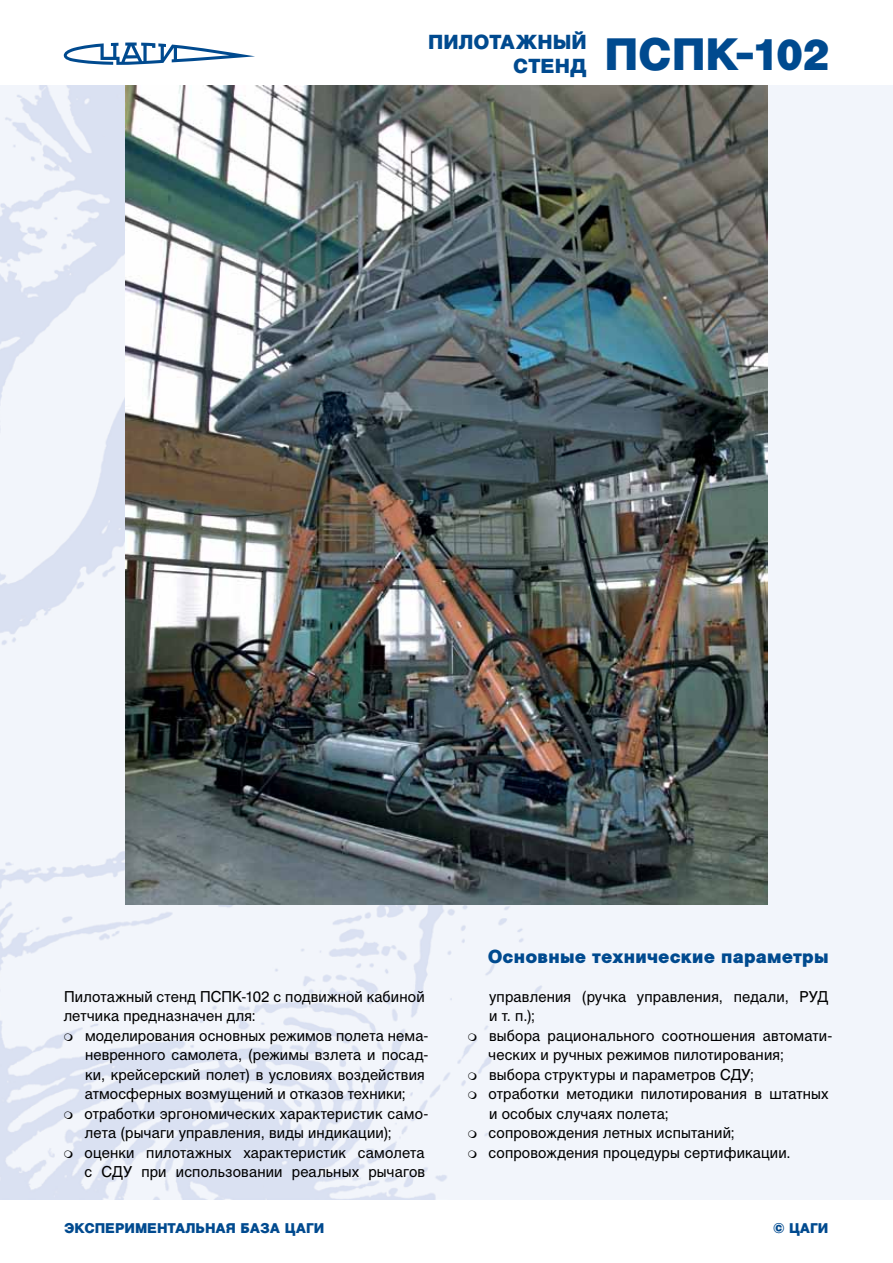
<style>
.page{position:relative;width:893px;height:1263px;background:#fff}
.page>*{position:absolute;margin:0;border:0;box-sizing:border-box;transform-origin:0 0}
.t1{font:700 43.5px "Cyrvetica Extra";letter-spacing:.005em;color:#004a8f}
.t2{font:700 19.5px/24px "Cyrvetica Extra";letter-spacing:.005em;color:#004a8f;text-align:right}
.t3{font:700 18px "Cyrvetica Extra";letter-spacing:.01em;color:#004a8f}
.t4{font:15px/19.5px "Cyrvetica";letter-spacing:.01em;color:#000}
.t5{font:700 13.5px "Cyrvetica Extra";color:#004a8f}
</style>
<div class="page">
<img style="left:0;top:85px;width:893px;height:1114px">
<svg style="left:64px;top:43px;width:191px;height:22px"></svg>
<img style="left:125px;top:85px;width:643px;height:819px">
<svg style="left:64px;top:1033px;width:8px;height:8px"></svg>
<svg style="left:64px;top:1111px;width:8px;height:8px"></svg>
<svg style="left:64px;top:1150px;width:8px;height:8px"></svg>
<svg style="left:468px;top:1033px;width:8px;height:8px"></svg>
<svg style="left:468px;top:1072px;width:8px;height:8px"></svg>
<svg style="left:468px;top:1091px;width:8px;height:8px"></svg>
<svg style="left:468px;top:1130px;width:8px;height:8px"></svg>
<svg style="left:468px;top:1150px;width:8px;height:8px"></svg>
<h2 class="t2" style="left:428px;top:30px;width:160px">ПИЛОТАЖНЫЙ<br>СТЕНД</h2>
<h1 class="t1" style="left:604px;top:29px;width:226px">ПСПК-102</h1>
<p class="t4" style="left:64px;top:987px;width:363px">Пилотажный стенд ПСПК‑102 с подвижной кабиной летчика предназначен для:</p>
<p class="t4" style="left:85px;top:1026px;width:345px">моделирования основных режимов полета нема&shy;невренного самолета, (режимы взлета и посад‑ ки, крейсерский полет) в условиях воздействия атмосферных возмущений и отказов техники; отработки эргономических характеристик само‑ лета (рычаги управления, виды индикации); оценки пилотажных характеристик самолета с СДУ при использовании реальных рычагов</p>
<p class="t3" style="left:488px;top:946px;width:342px">Основные технические параметры</p>
<p class="t4" style="left:488px;top:987px;width:345px">управления (ручка управления, педали, РУД и т. п.);<br>выбора рационального соотношения автомати‑ ческих и ручных режимов пилотирования; выбора структуры и параметров СДУ;<br>отработки методики пилотирования в штатных и особых случаях полета;<br>сопровождения летных испытаний; сопровождения процедуры сертификации.</p>
<p class="t5" style="left:64px;top:1220px;width:262px">ЭКСПЕРИМЕНТАЛЬНАЯ БАЗА ЦАГИ</p>
<p class="t5" style="left:773px;top:1220px;width:56px">© ЦАГИ</p>
</div>
